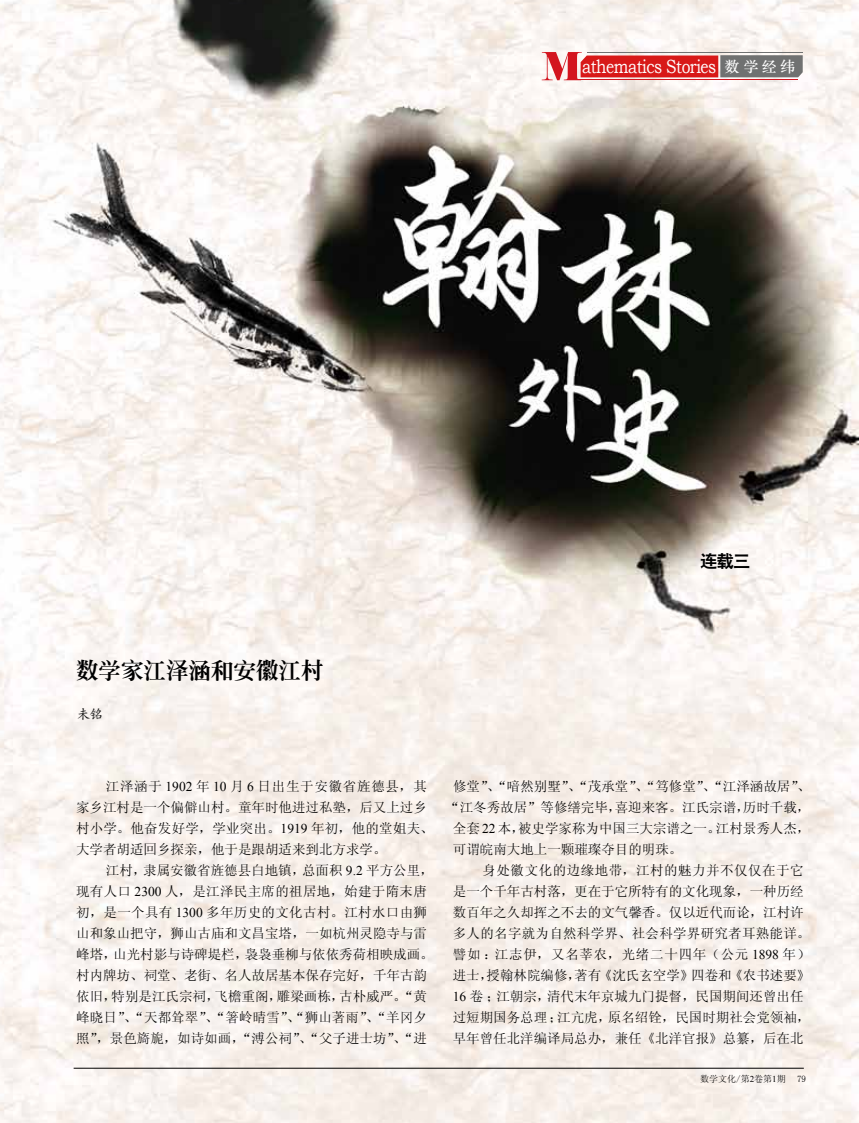
<style>
.page{position:relative;width:859px;height:1123px;background:#fff}
.page>*{position:absolute;margin:0;border:0;box-sizing:border-box;transform-origin:0 0}
.t1{font:800 22.5px "GB Inn Ming";color:#000}
.t2{font:19.05px "Bookman Old Style";letter-spacing:-.03em;color:#fff;scale:.82 1}
.t3{font:16.5px "G h e i 0 1 h";color:#000}
.t4{font:13.5px/21px "Sim Sun";color:#000}
.t5{font:13.5px "Sim Sun";letter-spacing:.055em;color:#000}
.t6{font:13.5px "Sim Sun";letter-spacing:.02em;color:#000}
.t7{font:13.5px "Sim Sun";letter-spacing:.035em;color:#000}
.t8{font:13.5px "ST Kaiti";color:#000}
.t9{font:9px "Sim Sun";color:#000}
.s1{font-family:"ST Zhongsong";font-size:15px}
.s2{font-family:"Times New Roman"}
</style>
<div class="page">
<img style="left:0;top:0;width:859px;height:1123px">
<hr style="left:74px;top:1068px;width:730px;height:1px;background:#000">
<svg style="left:542px;top:52px;width:261px;height:28px;background:#c45d5d"></svg>
<hr style="left:568px;top:80px;width:230px;height:1px;background:#d3151f">
<hr style="left:587px;top:52px;width:216px;height:1px;background:#707171">
<h2 class="t2" style="left:582px;top:54px;width:261px">athematics Stories <span class="s1">数学经纬</span></h2>
<p class="t3" style="left:701px;top:553px;width:51px">连载三</p>
<h1 class="t1" style="left:76px;top:659px;width:249px">数学家江泽涵和安徽江村</h1>
<p class="t8" style="left:76px;top:705px;width:28px">未铭</p>
<p class="t4" style="left:76px;top:775px;width:359px;text-indent:30px">江泽涵于 <span class="s2">1902</span> 年 <span class="s2">10</span> 月 <span class="s2">6</span> 日出生于安徽省旌德县，其家乡江村是一个偏僻山村。童年时他进过私塾，后又上过乡村小学。他奋发好学，学业突出。<span class="s2">1919</span> 年初，他的堂姐夫、大学者胡适回乡探亲，他于是跟胡适来到北方求学。</p>
<p class="t4" style="left:76px;top:859px;width:359px;text-indent:30px">江村，隶属安徽省旌德县白地镇，总面积 <span class="s2">9.2</span> 平方公里，现有人口 <span class="s2">2300</span> 人，是江泽民主席的祖居地，始建于隋末唐初，是一个具有 <span class="s2">1300</span> 多年历史的文化古村。江村水口由狮山和象山把守，狮山古庙和文昌宝塔，一如杭州灵隐寺与雷峰塔，山光村影与诗碑堤栏，袅袅垂柳与依依秀荷相映成画。村内牌坊、祠堂、老街、名人故居基本保存完好，千年古韵依旧，特别是江氏宗祠，飞檐重阁，雕梁画栋，古朴威严。“黄峰晓日”、“天都耸翠”、“箸岭晴雪”、“狮山著雨”、“羊冈夕照”，景色旖旎，如诗如画，“溥公祠”、“父子进士坊”、“进</p>
<p class="t4" style="left:453px;top:775px;width:359px">修堂”、“喑然别墅”、“茂承堂”、“笃修堂”、“江泽涵故居”、</p>
<p class="t4" style="left:446px;top:796px;width:366px">“江冬秀故居”等修缮完毕，喜迎来客。江氏宗谱，历时千载，</p>
<p class="t4" style="left:453px;top:817px;width:359px">全套 <span class="s2">22</span> 本，被史学家称为中国三大宗谱之一。江村景秀人杰，</p>
<p class="t4" style="left:453px;top:838px;width:231px">可谓皖南大地上一颗璀璨夺目的明珠。</p>
<p class="t7" style="left:483px;top:863px;width:322px">身处徽文化的边缘地带，江村的魅力并不仅仅在于它</p>
<p class="t4" style="left:453px;top:880px;width:352px">是一个千年古村落，更在于它所特有的文化现象，一种历经</p>
<p class="t4" style="left:453px;top:901px;width:352px">数百年之久却挥之不去的文气馨香。仅以近代而论，江村许</p>
<p class="t6" style="left:453px;top:926px;width:359px">多人的名字就为自然科学界、社会科学界研究者耳熟能详。</p>
<p class="t5" style="left:453px;top:947px;width:359px">譬如：江志伊，又名莘农，光绪二十四年（公元 <span class="s2">1898</span> 年）</p>
<p class="t4" style="left:453px;top:964px;width:359px">进士，授翰林院编修，著有《沈氏玄空学》四卷和《农书述要》</p>
<p class="t4" style="left:453px;top:985px;width:352px"><span class="s2">16</span> 卷；江朝宗，清代末年京城九门提督，民国期间还曾出任</p>
<p class="t4" style="left:453px;top:1006px;width:359px">过短期国务总理；江亢虎，原名绍铨，民国时期社会党领袖，</p>
<p class="t4" style="left:453px;top:1027px;width:352px">早年曾任北洋编译局总办，兼任《北洋官报》总纂，后在北</p>
<p class="t9" style="left:700px;top:1074px;width:87px">数学文化/第<span class="s2">2</span>卷第<span class="s2">1</span>期</p>
<p class="t9" style="left:797px;top:1074px;width:10px">79</p>
</div>
